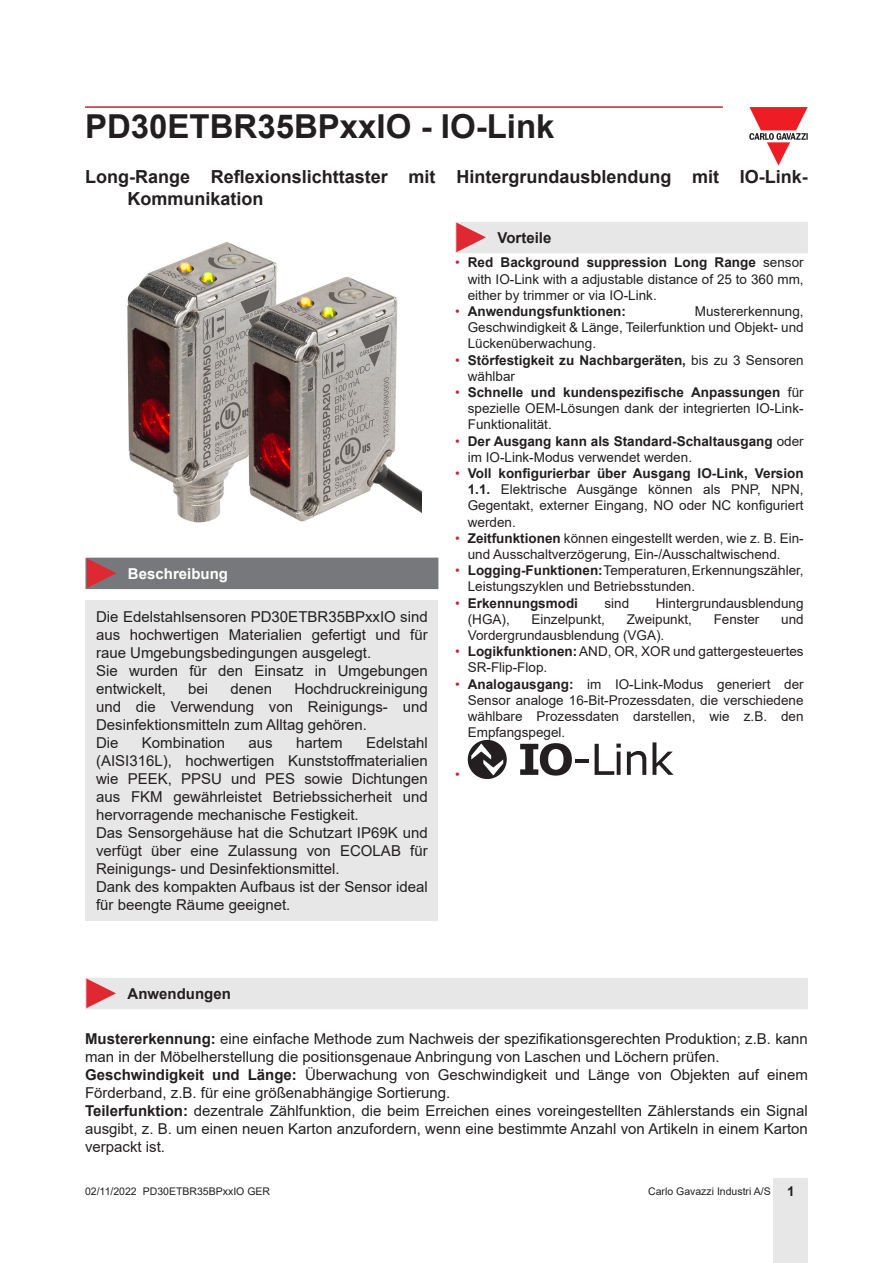
<style>
.page{position:relative;width:893px;height:1263px;background:#fff}
.page>*{position:absolute;margin:0;border:0;box-sizing:border-box;transform-origin:0 0}
.t1{font:700 33px "Arial";color:#231f20}
.Titolo02{font:700 18px/21.6px "Arial";color:#231f20}
.Testo{font:15px/18px "Arial";color:#231f20;text-align:justify}
.Titolo03{font:700 15px "Arial";color:#231f20}
.Titolo04{font:700 15px "Arial";color:#fff}
.t2{font:13.5px/16.2px "Arial";color:#231f20;text-align:justify}
.t3{font:700 13.5px/16.2px "Arial";color:#231f20}
.t4{font:13.5px "Arial";color:#c42633}
.t5{font:10.5px "Arial";color:#231f20}
.s1{color:#c42633}
.s2{font-weight:700}
.s3{font-weight:400;color:#c42633}
.s4{font-weight:400}
.s5{font-weight:700;font-size:13.5px}
</style>
<div class="page">
<hr style="left:85px;top:106px;width:638px;height:2px;background:#c42633">
<div style="left:774px;top:1178px;width:34px;height:85px;background:#e7e7e8"></div>
<svg style="left:749px;top:107px;width:59px;height:59px"></svg>
<div style="left:85px;top:601px;width:353px;height:320px;background:#e7e7e8"></div>
<img style="left:127px;top:242px;width:294px;height:281px">
<div style="left:85px;top:558px;width:353px;height:31px;background:#77787b"></div>
<div style="left:455px;top:222px;width:353px;height:31px;background:#e7e7e8"></div>
<svg style="left:520px;top:743px;width:52px;height:32px"></svg>
<hr style="left:576px;top:759px;width:13px;height:4px;background:#231f20">
<svg style="left:595px;top:744px;width:26px;height:31px"></svg>
<svg style="left:617px;top:751px;width:4px;height:24px"></svg>
<svg style="left:627px;top:751px;width:19px;height:24px"></svg>
<svg style="left:652px;top:742px;width:21px;height:33px"></svg>
<svg style="left:468px;top:740px;width:39px;height:39px"></svg>
<div style="left:85px;top:978px;width:723px;height:31px;background:#e7e7e8"></div>
<h1 class="t1" style="left:85px;top:103px;width:471px">PD30ETBR35BPxxIO - IO-Link</h1>
<p class="Titolo02" style="left:128px;top:166px;width:682px;text-indent:-43px">Long-Range Reflexionslichttaster mit Hintergrundausblendung mit IO-Link-<br>Kommunikation</p>
<p class="Titolo04" style="left:128px;top:563px;width:102px">Beschreibung</p>
<p class="Testo" style="left:96px;top:608px;width:333px">Die Edelstahlsensoren PD30ETBR35BPxxIO sind aus hochwertigen Materialien gefertigt und für raue Umgebungsbedingungen ausgelegt.</p>
<p class="Testo" style="left:96px;top:662px;width:333px">Sie wurden für den Einsatz in Umgebungen entwickelt,</p>
<p class="Testo" style="left:96px;top:680px;width:333px;text-indent:198px">Hochdruckreinigung und die Verwendung von Reinigungs- und Desinfektionsmitteln zum Alltag gehören.</p>
<p class="Testo" style="left:96px;top:734px;width:24px">Die</p>
<p class="Testo" style="left:142px;top:734px;width:85px">Kombination</p>
<p class="Testo" style="left:249px;top:734px;width:26px">aus</p>
<p class="Testo" style="left:296px;top:734px;width:48px">hartem</p>
<p class="Testo" style="left:188px;top:680px;width:22px">bei</p>
<p class="Testo" style="left:230px;top:680px;width:43px">denen</p>
<p class="Testo" style="left:96px;top:734px;width:333px;text-indent:270px">Edelstahl (AISI316L), hochwertigen Kunststoffmaterialien wie PEEK, PPSU und PES sowie Dichtungen aus FKM gewährleistet Betriebssicherheit und hervorragende mechanische Festigkeit.</p>
<p class="Testo" style="left:96px;top:824px;width:333px">Das Sensorgehäuse hat die Schutzart IP69K und verfügt über eine Zulassung von ECOLAB für Reinigungs- und Desinfektionsmittel.</p>
<p class="Testo" style="left:96px;top:878px;width:333px">Dank des kompakten Aufbaus ist der Sensor ideal für beengte Räume geeignet.</p>
<p class="Titolo03" style="left:497px;top:227px;width:55px">Vorteile</p>
<p class="t2" style="left:468px;top:254px;width:337px;text-indent:-13px"><span class="s1">•</span> <span class="s2">Red Background suppression Long Range</span> sensor with IO-Link with a adjustable distance of 25 to 360 mm, either by trimmer or via IO-Link.</p>
<p class="t3" style="left:455px;top:303px;width:173px"><span class="s3">•</span> Anwendungsfunktionen:</p>
<p class="t2" style="left:468px;top:303px;width:337px;text-indent:227px">Mustererkennung, Geschwindigkeit &amp; Länge, Teilerfunktion und Objekt- und Lückenüberwachung.</p>
<p class="t3" style="left:468px;top:352px;width:337px;text-indent:-13px"><span class="s3">•</span> Störfestigkeit zu Nachbargeräten, <span class="s4">bis zu 3 Sensoren wählbar</span></p>
<p class="t2" style="left:468px;top:384px;width:337px;text-indent:-13px"><span class="s1">•</span> <span class="s2">Schnelle und kundenspezifische Anpassungen</span> für spezielle OEM-Lösungen dank der integrierten IO-Link-Funktionalität.</p>
<p class="t3" style="left:468px;top:433px;width:337px;text-indent:-13px"><span class="s3">•</span> Der Ausgang kann als Standard-Schaltausgang <span class="s4">oder im IO-Link-Modus verwendet werden.</span></p>
<p class="t2" style="left:468px;top:465px;width:337px;text-indent:-13px"><span class="s1">•</span> <span class="s2">Voll konfigurierbar über Ausgang IO-Link, Version 1.1.</span> Elektrische Ausgänge können als PNP, NPN, Gegentakt, externer Eingang, NO oder NC konfiguriert werden.</p>
<p class="t2" style="left:468px;top:530px;width:337px;text-indent:-13px"><span class="s1">•</span> <span class="s2">Zeitfunktionen</span> können eingestellt werden, wie z. B. Ein&shy;und Ausschaltverzögerung, Ein-/Ausschaltwischend.</p>
<p class="t2" style="left:468px;top:562px;width:337px;text-indent:-13px"><span class="s1">•</span> <span class="s2">Logging-Funktionen:</span> Temperaturen, Erkennungszähler,<br>Leistungszyklen und Betriebsstunden.</p>
<p class="t3" style="left:455px;top:595px;width:125px"><span class="s3">•</span> Erkennungsmodi</p>
<p class="t2" style="left:604px;top:595px;width:26px">sind</p>
<p class="t2" style="left:656px;top:595px;width:149px">Hintergrundausblendung</p>
<p class="t2" style="left:468px;top:611px;width:43px">(HGA),</p>
<p class="t2" style="left:531px;top:611px;width:75px">Einzelpunkt,</p>
<p class="t2" style="left:627px;top:611px;width:67px">Zweipunkt,</p>
<p class="t2" style="left:714px;top:611px;width:47px">Fenster</p>
<p class="t2" style="left:781px;top:611px;width:24px">und</p>
<p class="t2" style="left:468px;top:627px;width:198px">Vordergrundausblendung (VGA).</p>
<p class="t2" style="left:468px;top:643px;width:337px;text-indent:-13px"><span class="s1">•</span> <span class="s2">Logikfunktionen:</span> AND, OR, XOR und gattergesteuertes<br>SR-Flip-Flop.</p>
<p class="t2" style="left:468px;top:676px;width:337px;text-indent:-13px"><span class="s1">•</span> <span class="s2">Analogausgang:</span> im IO-Link-Modus generiert der Sensor analoge 16-Bit-Prozessdaten, die verschiedene wählbare Prozessdaten darstellen, wie z.B. den Empfangspegel.</p>
<p class="t4" style="left:455px;top:765px;width:6px">•</p>
<p class="Titolo03" style="left:128px;top:983px;width:105px">Anwendungen</p>
<p class="Testo" style="left:85px;top:1030px;width:724px"><span class="s2">Mustererkennung:</span> eine einfache Methode zum Nachweis der spezifikationsgerechten Produktion; z.B. kann man in der Möbelherstellung die positionsgenaue Anbringung von Laschen und Löchern prüfen.</p>
<p class="Testo" style="left:85px;top:1066px;width:724px"><span class="s2">Geschwindigkeit und Länge:</span> Überwachung von Geschwindigkeit und Länge von Objekten auf einem<br>Förderband, z.B. für eine größenabhängige Sortierung.</p>
<p class="Testo" style="left:85px;top:1102px;width:724px"><span class="s2">Teilerfunktion:</span> dezentrale Zählfunktion, die beim Erreichen eines voreingestellten Zählerstands ein Signal ausgibt, z. B. um einen neuen Karton anzufordern, wenn eine bestimmte Anzahl von Artikeln in einem Karton verpackt ist.</p>
<p class="t5" style="left:85px;top:1183px;width:187px">02/11/2022 PD30ETBR35BPxxIO GER</p>
<p class="t5" style="left:648px;top:1183px;width:148px">Carlo Gavazzi Industri A/S <span class="s5">1</span></p>
</div>
